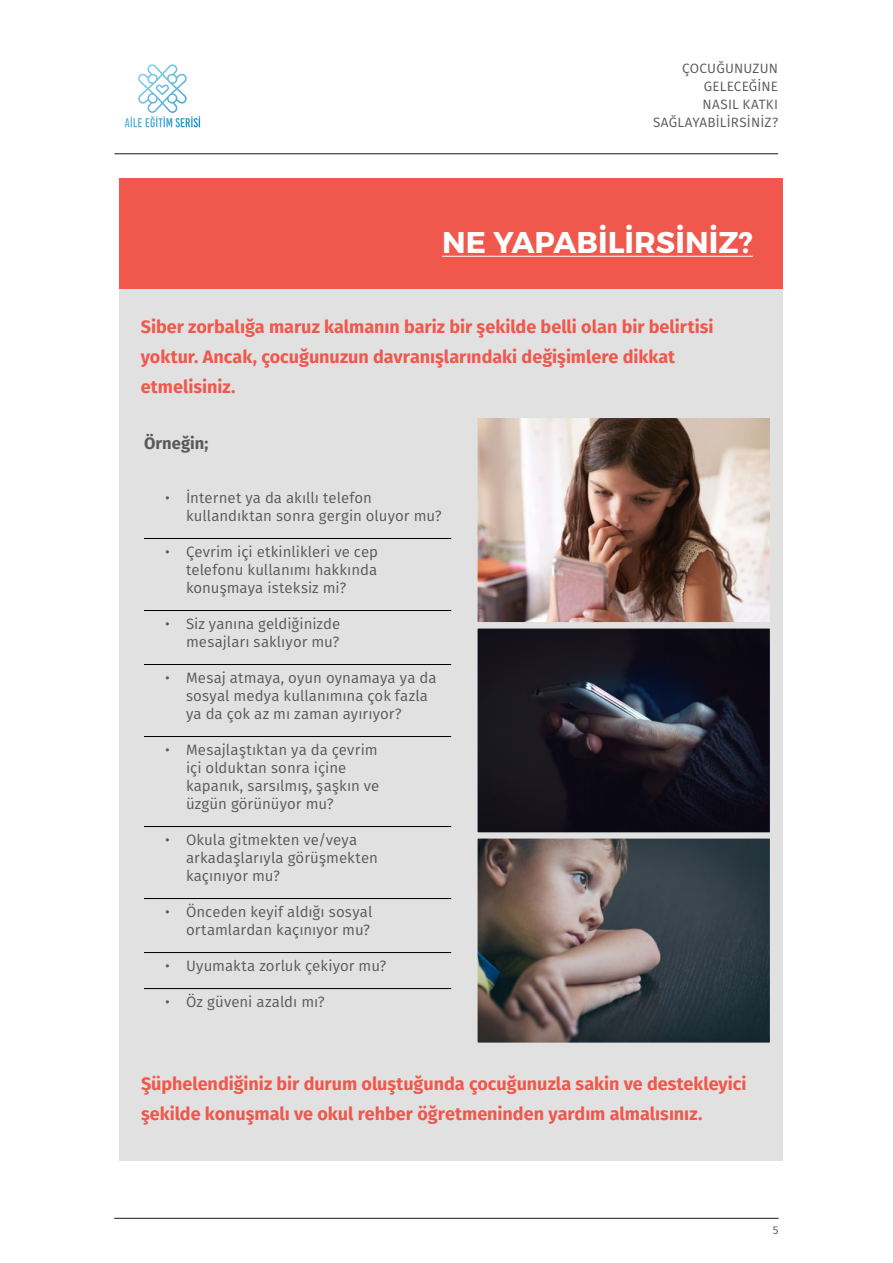
<style>
.page{position:relative;width:893px;height:1263px;background:#fff}
.page>*{position:absolute;margin:0;border:0;box-sizing:border-box;transform-origin:0 0}
.t1{font:700 30px "Montserrat";letter-spacing:.005em;color:#fff}
.t2{font:700 18px/30px "Fira Sans";color:#f0584d}
.t3{font:700 16.5px "Fira Sans";letter-spacing:.005em;color:#58595b}
.t4{font:15px/18px "Fira Sans";letter-spacing:.005em;color:#58595b}
.t5{font:13.5px/18px "Fira Sans";letter-spacing:.015em;color:#58595b;text-align:right}
.t6{font:11.25px "Fira Sans";color:#58595b}
</style>
<div class="page">
<svg style="left:125px;top:64px;width:75px;height:63px"></svg>
<div style="left:119px;top:277px;width:664px;height:884px;background:#e1e1e1"></div>
<hr style="left:144px;top:538px;width:307px;height:1px;background:#000">
<hr style="left:144px;top:610px;width:307px;height:1px;background:#000">
<hr style="left:144px;top:664px;width:307px;height:1px;background:#000">
<hr style="left:144px;top:736px;width:307px;height:1px;background:#000">
<hr style="left:144px;top:826px;width:307px;height:1px;background:#000">
<hr style="left:144px;top:898px;width:307px;height:1px;background:#000">
<hr style="left:144px;top:952px;width:307px;height:1px;background:#000">
<hr style="left:144px;top:988px;width:307px;height:1px;background:#000">
<div style="left:119px;top:178px;width:664px;height:111px;background:#f0584d"></div>
<hr style="left:442px;top:256px;width:311px;height:1px;background:#fff">
<img style="left:479px;top:419px;width:290px;height:622px">
<div style="left:472px;top:412px;width:304px;height:216px;border:6px solid #e1e1e1"></div>
<div style="left:472px;top:622px;width:304px;height:216px;border:6px solid #e1e1e1"></div>
<div style="left:472px;top:832px;width:304px;height:216px;border:6px solid #e1e1e1"></div>
<hr style="left:114px;top:153px;width:664px;height:1px;background:#343433">
<hr style="left:114px;top:1218px;width:665px;height:1px;background:#343433">
<p class="t5" style="left:653px;top:60px;width:127px">ÇOCUĞUNUZUN<br>GELECEĞİNE<br>NASIL KATKI<br>SAĞLAYABİLİRSİNİZ?</p>
<h1 class="t1" style="left:442px;top:224px;width:312px">NE YAPABİLİRSİNİZ?</h1>
<p class="t2" style="left:141px;top:311px;width:574px">Siber zorbalığa maruz kalmanın bariz bir şekilde belli olan bir belirtisi yoktur. Ancak, çocuğunuzun davranışlarındaki değişimlere dikkat etmelisiniz.</p>
<p class="t3" style="left:144px;top:431px;width:66px">Örneğin;</p>
<p class="t4" style="left:186px;top:489px;width:257px;text-indent:-21px">• İ nternet ya da akıllı telefon kullandıktan sonra gergin oluyor mu?</p>
<p class="t4" style="left:186px;top:543px;width:194px;text-align:justify;text-indent:-21px">• Çevrim içi etkinlikleri ve cep telefonu kullanımı hakkında konuşmaya isteksiz mi?</p>
<p class="t4" style="left:165px;top:615px;width:177px;text-align:right">• Siz yanına geldiğinizde mesajları saklıyor mu?</p>
<p class="t4" style="left:186px;top:669px;width:252px;text-indent:-21px">• Mesaj atmaya, oyun oynamaya ya da sosyal medya kullanımına çok fazla ya da çok az mı zaman ayırıyor?</p>
<p class="t4" style="left:186px;top:741px;width:195px;text-indent:-21px">• Mesajlaştıktan ya da çevrim içi olduktan sonra içine kapanık, sarsılmış, şaşkın ve üzgün görünüyor mu?</p>
<p class="t4" style="left:186px;top:831px;width:193px;text-indent:-21px">• Okula gitmekten ve/veya arkadaşlarıyla görüşmekten kaçınıyor mu?</p>
<p class="t4" style="left:165px;top:903px;width:209px;text-align:right">• Önceden keyif aldığı sosyal ortamlardan kaçınıyor mu?</p>
<p class="t4" style="left:165px;top:957px;width:223px">• Uyumakta zorluk çekiyor mu?</p>
<p class="t4" style="left:165px;top:993px;width:161px">• Öz güveni azaldı mı?</p>
<p class="t2" style="left:141px;top:1069px;width:607px">Şüphelendiğiniz bir durum oluştuğunda çocuğunuzla sakin ve destekleyici şekilde konuşmalı ve okul rehber öğretmeninden yardım almalısınız.</p>
<p class="t6" style="left:773px;top:1222px;width:7px">5</p>
</div>
